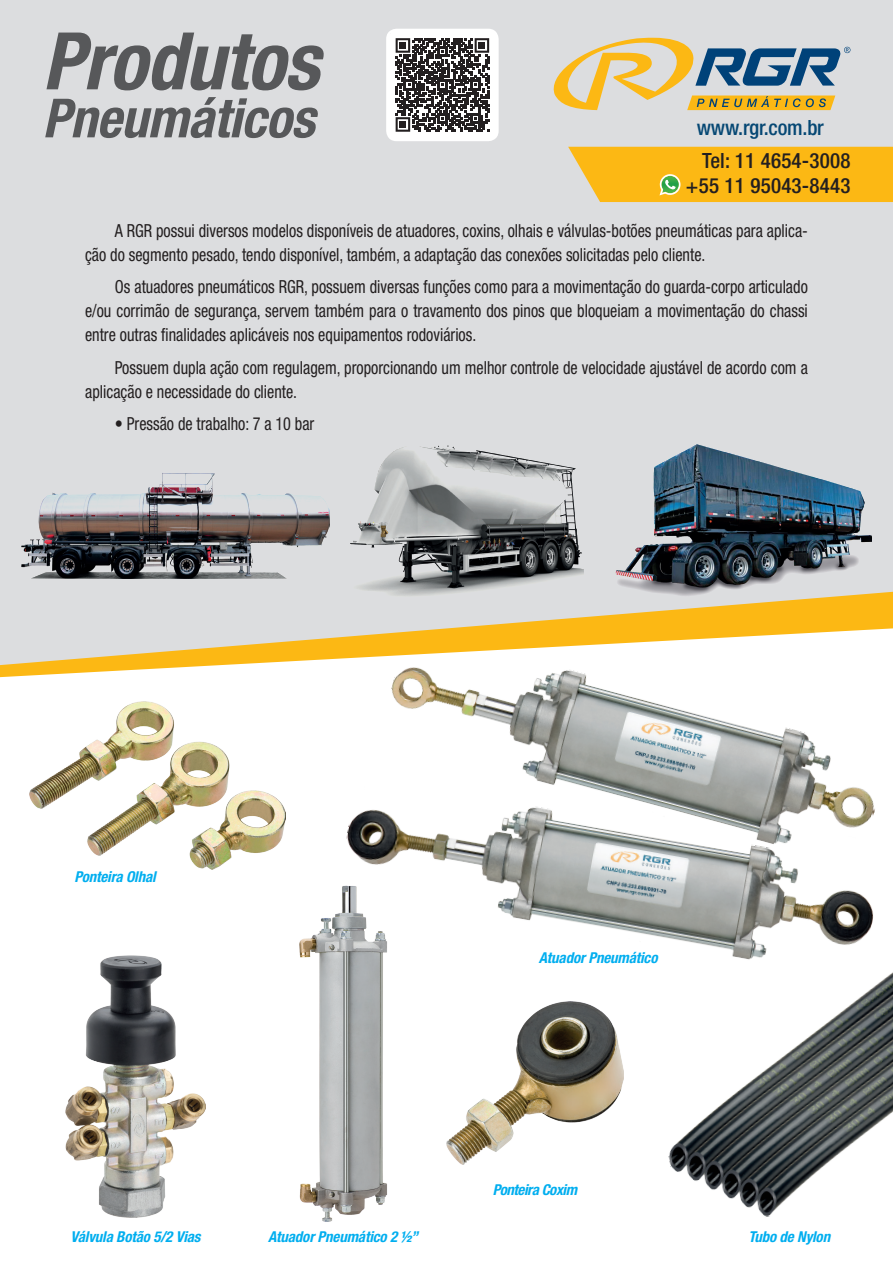
<style>
.page{position:relative;width:893px;height:1263px;background:#fff}
.page>*{position:absolute;margin:0;border:0;box-sizing:border-box;transform-origin:0 0}
.Títulos{font:italic 700 condensed 79.5px "Helvetica Neue LT Std";letter-spacing:-.01em;color:#57585a}
.Títulos-2{font:italic 700 condensed 54px "Helvetica Neue LT Std";letter-spacing:-.01em;color:#57585a}
.LINHA{font:500 condensed 21px "Helvetica Neue LT Std";letter-spacing:.01em;color:#231f20}
.LINHA-2{font:500 condensed 21px "Helvetica Neue LT Std";letter-spacing:-.01em;color:#064874}
.Texto{font:condensed 18px/24px "Helvetica Neue LT Std";color:#231f20;scale:.9 1}
.Subtítulo_2{font:italic 700 condensed 15px "Helvetica Neue LT Std";letter-spacing:-.01em;color:#00aeef}
.Subtítulo_2-2{font:italic 700 condensed 15px "Helvetica Neue LT Std";letter-spacing:-.03em;color:#00aeef}
</style>
<div class="page">
<div style="left:0;top:0;width:893px;height:665px;background:#dcdddf"></div>
<img style="left:350px;top:444px;width:233px;height:183px">
<img style="left:611px;top:444px;width:261px;height:158px">
<img style="left:21px;top:468px;width:309px;height:110px">
<img style="left:446px;top:1001px;width:177px;height:163px">
<img style="left:668px;top:972px;width:225px;height:245px">
<img style="left:66px;top:956px;width:139px;height:261px">
<img style="left:299px;top:914px;width:88px;height:308px">
<svg style="left:568px;top:147px;width:325px;height:55px;background:#f8ba20"></svg>
<svg style="left:553px;top:38px;width:297px;height:72px;background:#bfba9d"></svg>
<div style="left:386px;top:29px;width:113px;height:112px;background:#fff;border-radius:10px"></div>
<svg style="left:395px;top:38px;width:94px;height:94px"></svg>
<div style="left:400px;top:121px;width:6px;height:7px;background:#231f20"></div>
<img style="left:30px;top:701px;width:256px;height:169px">
<img style="left:337px;top:810px;width:545px;height:171px">
<img style="left:378px;top:626px;width:512px;height:243px">
<p class="Títulos" style="left:43px;top:13px;width:278px">Produtos</p>
<p class="Títulos-2" style="left:43px;top:85px;width:274px">Pneumáticos</p>
<p class="LINHA-2" style="left:697px;top:115px;width:129px">www.rgr.com.br</p>
<p class="LINHA" style="left:702px;top:148px;width:150px">Tel: 11 4654-3008</p>
<p class="LINHA" style="left:686px;top:173px;width:166px">+55 11 95043-8443</p>
<p class="Texto" style="left:85px;top:218px;width:805px;text-indent:30px">A RGR possui diversos modelos disponíveis de atuadores, coxins, olhais e válvulas-botões pneumáticas para aplica&shy;ção do segmento pesado, tendo disponível, também, a adaptação das conexões solicitadas pelo cliente.</p>
<p class="Texto" style="left:85px;top:275px;width:805px;text-align:justify;text-indent:30px">Os atuadores pneumáticos RGR, possuem diversas funções como para a movimentação do guarda-corpo articulado e/ou corrimão de segurança, servem também para o travamento dos pinos que bloqueiam a movimentação do chassi entre outras finalidades aplicáveis nos equipamentos rodoviários.</p>
<p class="Texto" style="left:85px;top:355px;width:805px;text-indent:30px">Possuem dupla ação com regulagem, proporcionando um melhor controle de velocidade ajustável de acordo com a aplicação e necessidade do cliente.</p>
<p class="Texto" style="left:115px;top:412px;width:223px">• Pressão de trabalho: 7 a 10 bar</p>
<p class="Subtítulo_2" style="left:75px;top:867px;width:83px">Ponteira Olhal</p>
<p class="Subtítulo_2" style="left:539px;top:949px;width:120px">Atuador Pneumático</p>
<p class="Subtítulo_2" style="left:71px;top:1227px;width:131px">Válvula Botão 5/2 Vias</p>
<p class="Subtítulo_2" style="left:268px;top:1227px;width:152px">Atuador Pneumático 2 ½”</p>
<p class="Subtítulo_2-2" style="left:493px;top:1181px;width:86px">Ponteira Coxim</p>
<p class="Subtítulo_2" style="left:748px;top:1227px;width:83px">Tubo de Nylon</p>
</div>
